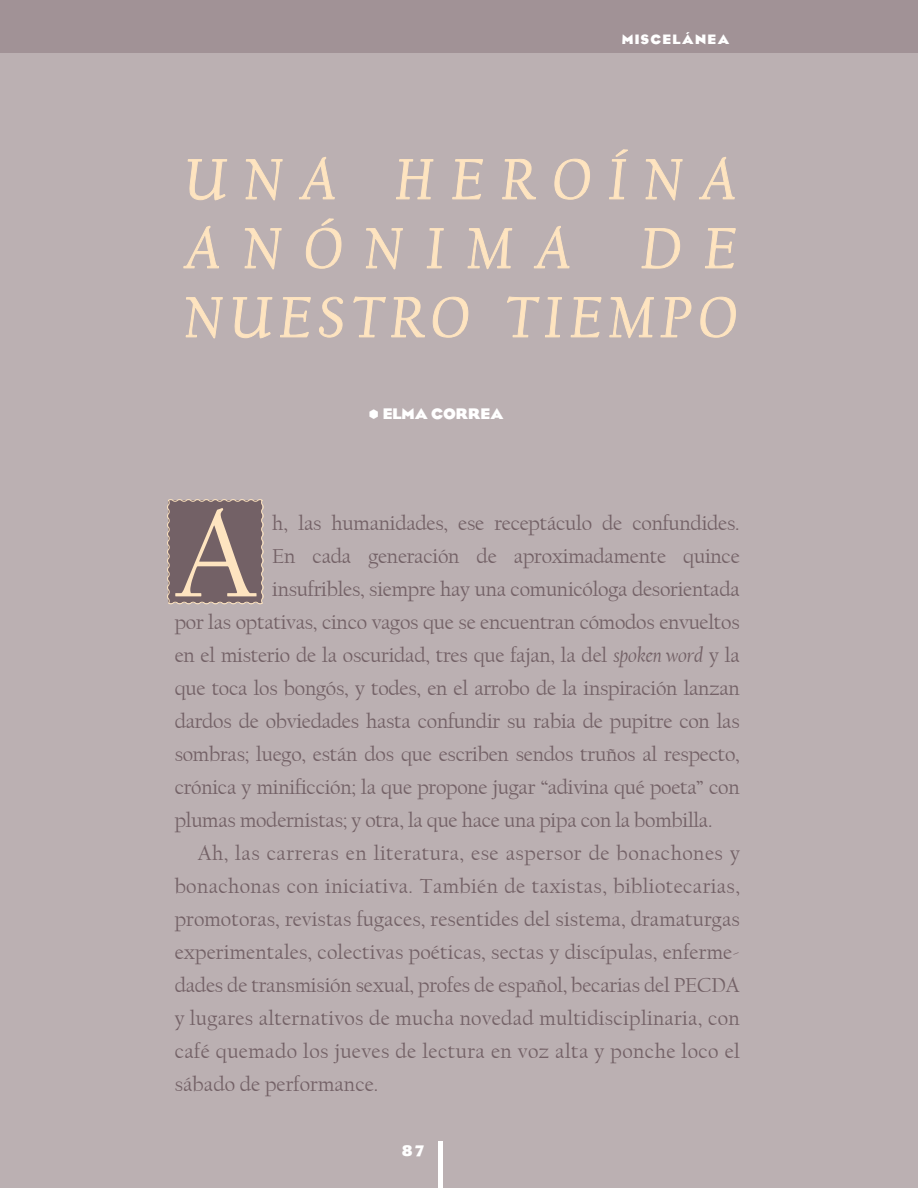
<style>
.page{position:relative;width:918px;height:1188px;background:#fff}
.page>*{position:absolute;margin:0;border:0;box-sizing:border-box;transform-origin:0 0}
.capitular{font:126px "Californian FB";color:#fee4c0}
.t1{font:italic 59.4px/69px "Californian FB";letter-spacing:.29em;color:#fee4c0;text-align:justify}
.capitular-2{font:21.15px/33px "Californian FB";letter-spacing:-.01em;color:#736166;text-align:justify}
.numeracíon{font:700 13.5px "OPTI Eagle";color:#fff}
.secciones{font:700 12px "OPTI Eagle";letter-spacing:.11em;color:#fff}
.s1{font-style:italic}
</style>
<div class="page">
<div style="left:0;top:0;width:918px;height:54px;background:#a19296"></div>
<div style="left:0;top:54px;width:918px;height:1134px;background:#bbb0b2"></div>
<div style="left:438px;top:1142px;width:5px;height:46px;background:#fff"></div>
<svg style="left:187px;top:159px;width:40px;height:41px"></svg>
<svg style="left:245px;top:159px;width:38px;height:42px"></svg>
<svg style="left:299px;top:156px;width:36px;height:44px"></svg>
<svg style="left:609px;top:149px;width:19px;height:51px"></svg>
<svg style="left:645px;top:159px;width:38px;height:42px"></svg>
<svg style="left:699px;top:156px;width:36px;height:44px"></svg>
<svg style="left:183px;top:225px;width:36px;height:44px"></svg>
<svg style="left:244px;top:228px;width:38px;height:42px"></svg>
<svg style="left:306px;top:218px;width:36px;height:51px"></svg>
<svg style="left:641px;top:228px;width:39px;height:41px"></svg>
<svg style="left:705px;top:228px;width:31px;height:41px"></svg>
<svg style="left:185px;top:297px;width:38px;height:42px"></svg>
<svg style="left:233px;top:297px;width:40px;height:41px"></svg>
<svg style="left:280px;top:297px;width:31px;height:41px"></svg>
<svg style="left:319px;top:296px;width:24px;height:42px"></svg>
<svg style="left:353px;top:158px;width:249px;height:180px"></svg>
<svg style="left:609px;top:297px;width:45px;height:41px"></svg>
<svg style="left:660px;top:297px;width:32px;height:41px"></svg>
<svg style="left:700px;top:296px;width:36px;height:42px"></svg>
<svg style="left:167px;top:499px;width:97px;height:106px;background:#7b696c"></svg>
<p class="secciones" style="left:622px;top:30px;width:109px">MISCELÁNEA</p>
<p class="t1" style="left:185px;top:146px;width:554px">UNA HEROÍNA ANÓNIMA DE NUESTRO TIEMPO</p>
<p class="numeracíon" style="left:383px;top:403px;width:122px">ELMA CORREA</p>
<p class="capitular" style="left:175px;top:486px;width:84px">A</p>
<p class="capitular-2" style="left:272px;top:507px;width:469px">h, las humanidades, ese receptáculo de confundides.</p>
<p class="capitular-2" style="left:272px;top:540px;width:469px">En cada generación de aproximadamente quince</p>
<p class="capitular-2" style="left:272px;top:573px;width:469px">insufribles, siempre hay una comunicóloga desorientada</p>
<p class="capitular-2" style="left:175px;top:606px;width:567px">por las optativas, cinco vagos que se encuentran cómodos envueltos</p>
<p class="capitular-2" style="left:175px;top:639px;width:567px">en el misterio de la oscuridad, tres que fajan, la del <span class="s1">spoken word</span> y la</p>
<p class="capitular-2" style="left:175px;top:672px;width:567px">que toca los bongós, y todes, en el arrobo de la inspiración lanzan</p>
<p class="capitular-2" style="left:175px;top:705px;width:567px">dardos de obviedades hasta confundir su rabia de pupitre con las</p>
<p class="capitular-2" style="left:175px;top:738px;width:567px">sombras; luego, están dos que escriben sendos truños al respecto,</p>
<p class="capitular-2" style="left:175px;top:771px;width:567px">crónica y minificción; la que propone jugar “adivina qué poeta” con</p>
<p class="capitular-2" style="left:175px;top:804px;width:539px">plumas modernistas; y otra, la que hace una pipa con la bombilla.</p>
<p class="capitular-2" style="left:175px;top:837px;width:567px;text-indent:23px">Ah, las carreras en literatura, ese aspersor de bonachones y bonachonas con iniciativa. También de taxistas, bibliotecarias, promotoras, revistas fugaces, resentides del sistema, dramaturgas experimentales, colectivas poéticas, sectas y discípulas, enferme&shy;dades de transmisión sexual, profes de español, becarias del PECDA y lugares alternativos de mucha novedad multidisciplinaria, con café quemado los jueves de lectura en voz alta y ponche loco el sábado de performance.</p>
<p class="numeracíon" style="left:401px;top:1141px;width:26px">87</p>
</div>
